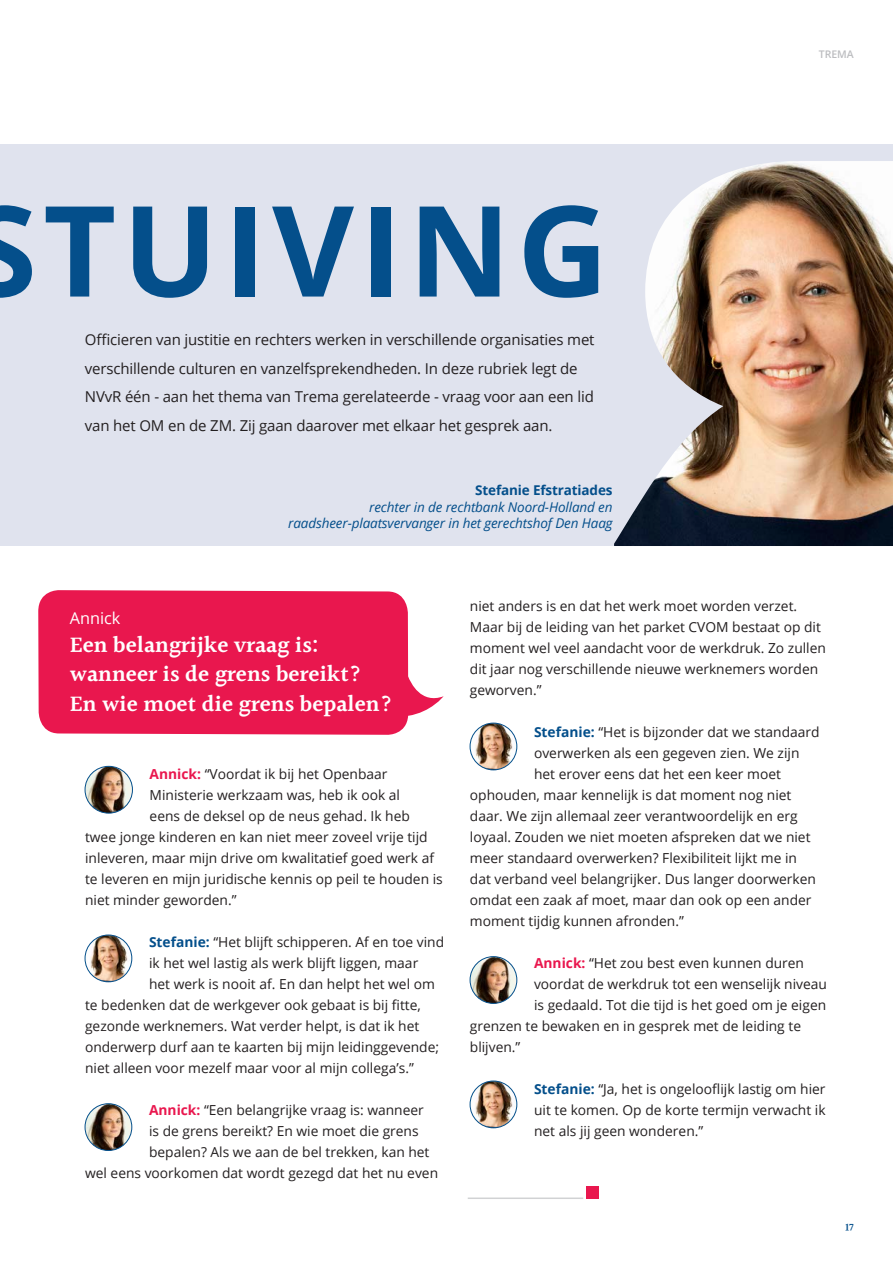
<style>
.page{position:relative;width:893px;height:1263px;background:#fff}
.page>*{position:absolute;margin:0;border:0;box-sizing:border-box;transform-origin:0 0}
.t1{font:700 126px "Open Sans";letter-spacing:.05em;color:#044f8b}
.t2{font:600 22.8px/29.2px "Halant";color:#fff}
.t3{font:16.2px "Open Sans";color:#fff}
.LABOUR{font:15px/28.5px "Open Sans";letter-spacing:-.01em;color:#231f20}
.LABOUR-2{font:13.8px/21px "Open Sans";color:#231f20}
.LABOUR-3{font:italic 13.5px/16.5px "Open Sans";letter-spacing:-.01em;color:#044f8b;text-align:right}
.LABOUR-4{font:700 13.5px "Open Sans";letter-spacing:-.01em;color:#044f8b}
.t4{font:600 10.5px "Open Sans";color:#bcbdc0}
.t5{font:600 10.5px "Halant";color:#044f8b}
.s1{font-weight:700;color:#e9174e}
.s2{font-weight:700;color:#044f8b}
</style>
<div class="page">
<div style="left:0;top:145px;width:893px;height:401px;background:#e0e3ee"></div>
<svg style="left:38px;top:590px;width:406px;height:145px;background:#eb2d5e"></svg>
<img style="left:614px;top:161px;width:279px;height:385px">
<hr style="left:468px;top:1197px;width:115px;height:2px;background:#d1d2d4">
<div style="left:586px;top:1186px;width:13px;height:13px;background:#e9174e"></div>
<img style="left:85px;top:766px;width:47px;height:47px;border-radius:24px">
<div style="left:85px;top:766px;width:48px;height:47px;border:1px solid #044f8b;border-radius:50%"></div>
<img style="left:85px;top:1104px;width:47px;height:46px;border-radius:23px">
<div style="left:85px;top:1103px;width:47px;height:48px;border:1px solid #044f8b;border-radius:50%"></div>
<img style="left:85px;top:935px;width:47px;height:47px;border-radius:23px">
<div style="left:85px;top:935px;width:47px;height:47px;border:1px solid #044f8b;border-radius:50%"></div>
<img style="left:470px;top:957px;width:47px;height:46px;border-radius:23px">
<div style="left:470px;top:956px;width:47px;height:47px;border:1px solid #044f8b;border-radius:50%"></div>
<img style="left:470px;top:723px;width:47px;height:47px;border-radius:23px">
<div style="left:470px;top:723px;width:47px;height:47px;border:1px solid #044f8b;border-radius:50%"></div>
<img style="left:470px;top:1081px;width:47px;height:47px;border-radius:23px">
<div style="left:470px;top:1081px;width:47px;height:47px;border:1px solid #044f8b;border-radius:50%"></div>
<h1 class="t1" style="left:-32px;top:162px;width:642px">STUIVING</h1>
<p class="LABOUR" style="left:85px;top:325px;width:511px">Officieren van justitie en rechters werken in verschillende organisaties met verschillende culturen en vanzelfsprekendheden. In deze rubriek legt de NVvR één - aan het thema van Trema gerelateerde - vraag voor aan een lid van het OM en de ZM. Zij gaan daarover met elkaar het gesprek aan.</p>
<p class="LABOUR-4" style="left:475px;top:481px;width:139px">Stefanie Efstratiades</p>
<p class="LABOUR-3" style="left:288px;top:498px;width:326px">rechter in de rechtbank Noord-Holland en raadsheer-plaatsvervanger in het gerechtshof Den Haag</p>
<p class="t4" style="left:819px;top:47px;width:37px">TREMA</p>
<p class="t3" style="left:70px;top:607px;width:52px">Annick</p>
<p class="t2" style="left:70px;top:632px;width:251px">Een belangrijke vraag is:</p>
<p class="t2" style="left:70px;top:661px;width:325px">wanneer is de grens bereikt?<br>En wie moet die grens bepalen?</p>
<p class="LABOUR-2" style="left:150px;top:763px;width:239px"><span class="s1">Annick:</span> “Voordat ik bij het Openbaar</p>
<p class="LABOUR-2" style="left:150px;top:784px;width:252px">Ministerie werkzaam was, heb ik ook al</p>
<p class="LABOUR-2" style="left:150px;top:805px;width:262px">eens de deksel op de neus gehad. Ik heb</p>
<p class="LABOUR-2" style="left:85px;top:826px;width:344px">twee jonge kinderen en kan niet meer zoveel vrije tijd</p>
<p class="LABOUR-2" style="left:85px;top:847px;width:351px">inleveren, maar mijn drive om kwalitatief goed werk af</p>
<p class="LABOUR-2" style="left:85px;top:868px;width:359px">te leveren en mijn juridische kennis op peil te houden is</p>
<p class="LABOUR-2" style="left:85px;top:889px;width:153px">niet minder geworden.”</p>
<p class="LABOUR-2" style="left:149px;top:931px;width:297px"><span class="s2">Stefanie:</span> “Het blijft schipperen. Af en toe vind</p>
<p class="LABOUR-2" style="left:149px;top:952px;width:271px">ik het wel lastig als werk blijft liggen, maar</p>
<p class="LABOUR-2" style="left:149px;top:973px;width:287px">het werk is nooit af. En dan helpt het wel om</p>
<p class="LABOUR-2" style="left:85px;top:994px;width:337px">te bedenken dat de werkgever ook gebaat is bij fitte,</p>
<p class="LABOUR-2" style="left:85px;top:1015px;width:336px">gezonde werknemers. Wat verder helpt, is dat ik het</p>
<p class="LABOUR-2" style="left:85px;top:1036px;width:356px">onderwerp durf aan te kaarten bij mijn leidinggevende;</p>
<p class="LABOUR-2" style="left:85px;top:1057px;width:330px">niet alleen voor mezelf maar voor al mijn collega’s.”</p>
<p class="LABOUR-2" style="left:149px;top:1099px;width:276px"><span class="s1">Annick:</span> “Een belangrijke vraag is: wanneer</p>
<p class="LABOUR-2" style="left:149px;top:1120px;width:271px">is de grens bereikt? En wie moet die grens</p>
<p class="LABOUR-2" style="left:149px;top:1141px;width:282px">bepalen? Als we aan de bel trekken, kan het</p>
<p class="LABOUR-2" style="left:85px;top:1162px;width:355px">wel eens voorkomen dat wordt gezegd dat het nu even</p>
<p class="LABOUR-2" style="left:470px;top:595px;width:358px">niet anders is en dat het werk moet worden verzet.<br>Maar bij de leiding van het parket CVOM bestaat op dit moment wel veel aandacht voor de werkdruk. Zo zullen dit jaar nog verschillende nieuwe werknemers worden geworven.”</p>
<p class="LABOUR-2" style="left:534px;top:721px;width:287px"><span class="s2">Stefanie:</span> “Het is bijzonder dat we standaard</p>
<p class="LABOUR-2" style="left:534px;top:742px;width:267px">overwerken als een gegeven zien. We zijn</p>
<p class="LABOUR-2" style="left:534px;top:763px;width:248px">het erover eens dat het een keer moet</p>
<p class="LABOUR-2" style="left:470px;top:784px;width:323px">ophouden, maar kennelijk is dat moment nog niet</p>
<p class="LABOUR-2" style="left:470px;top:805px;width:329px">daar. We zijn allemaal zeer verantwoordelijk en erg</p>
<p class="LABOUR-2" style="left:470px;top:826px;width:342px">loyaal. Zouden we niet moeten afspreken dat we niet</p>
<p class="LABOUR-2" style="left:470px;top:847px;width:329px">meer standaard overwerken? Flexibiliteit lijkt me in</p>
<p class="LABOUR-2" style="left:470px;top:868px;width:348px">dat verband veel belangrijker. Dus langer doorwerken</p>
<p class="LABOUR-2" style="left:470px;top:889px;width:343px">omdat een zaak af moet, maar dan ook op een ander</p>
<p class="LABOUR-2" style="left:470px;top:910px;width:216px">moment tijdig kunnen afronden.”</p>
<p class="LABOUR-2" style="left:534px;top:952px;width:272px"><span class="s1">Annick:</span> “Het zou best even kunnen duren</p>
<p class="LABOUR-2" style="left:534px;top:973px;width:294px">voordat de werkdruk tot een wenselijk niveau</p>
<p class="LABOUR-2" style="left:534px;top:994px;width:294px">is gedaald. Tot die tijd is het goed om je eigen</p>
<p class="LABOUR-2" style="left:470px;top:1015px;width:333px">grenzen te bewaken en in gesprek met de leiding te</p>
<p class="LABOUR-2" style="left:470px;top:1036px;width:52px">blijven.”</p>
<p class="LABOUR-2" style="left:534px;top:1078px;width:293px;text-align:justify"><span class="s2">Stefanie:</span> “Ja, het is ongelooflijk lastig om hier uit te komen. Op de korte termijn verwacht ik net als jij geen wonderen.”</p>
<p class="t5" style="left:846px;top:1219px;width:10px">17</p>
</div>
